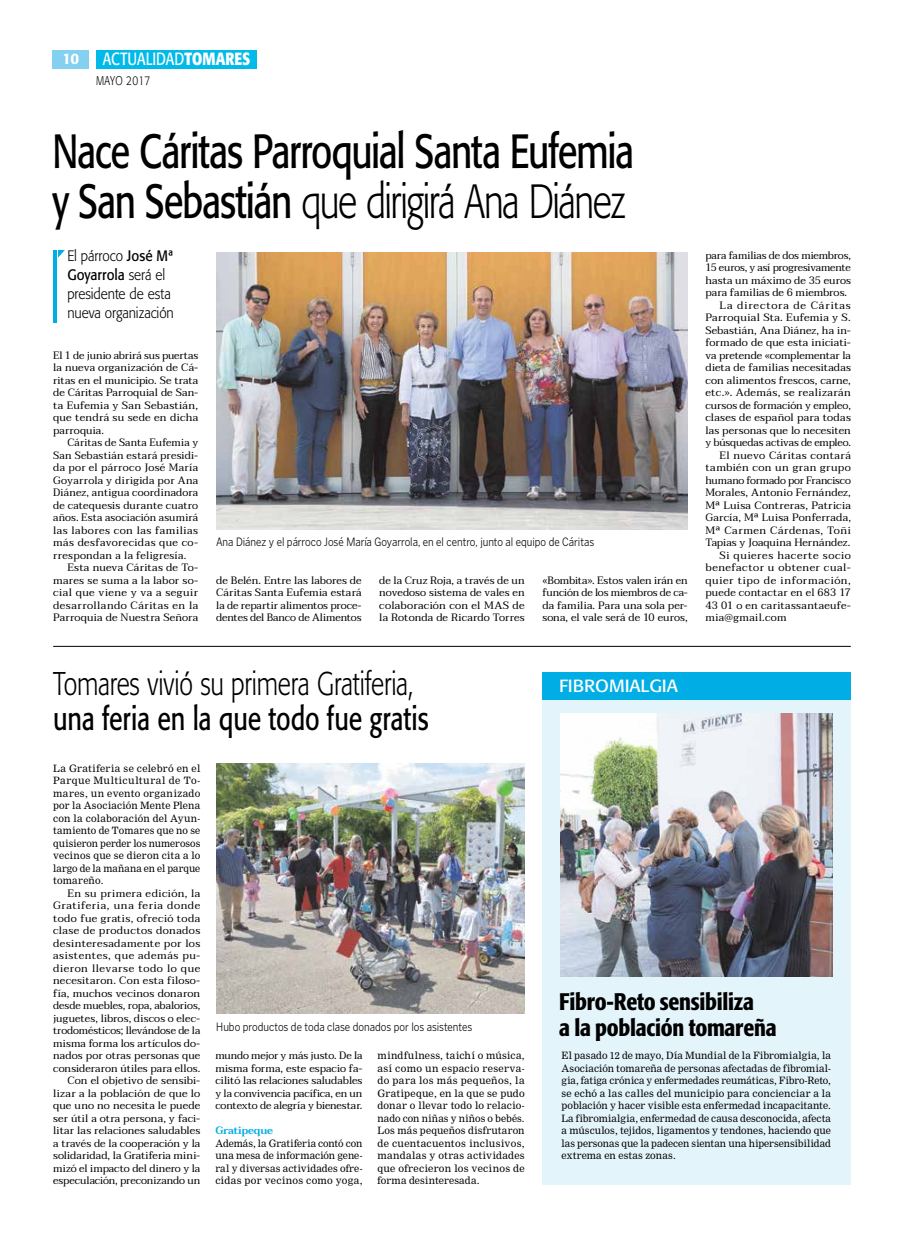
<style>
.page{position:relative;width:904px;height:1234px;background:#fff}
.page>*{position:absolute;margin:0;border:0;box-sizing:border-box;transform-origin:0 0}
.t1{font:47.5px/50px "Formata";letter-spacing:-.035em;color:#000;scale:.77 1}
.t2{font:300 32.5px "Formata";letter-spacing:-.01em;color:#000;scale:.77 1}
.t3{font:32.5px "Formata";letter-spacing:-.005em;color:#000;scale:.77 1}
.t4{font:500 condensed 23.75px/26.2px "Formata";letter-spacing:-.01em;color:#000}
.t5{font:17.5px "Formata";color:#fff;scale:.8 1}
.t6{font:17.5px "Formata";color:#fff;scale:1.05 1}
.t7{font:300 15px/18.8px "Formata";letter-spacing:-.005em;color:#000;scale:.9 1}
.t8{font:500 15px "Formata";color:#fff}
.t9{font:300 12.5px "Poynter Gothic Text";color:#000;scale:.85 1}
.t10{font:300 12.5px "Formata";letter-spacing:.025em;color:#000;scale:.8 1}
.t11{font:10.62px/12.5px "Taviraj";letter-spacing:.015em;color:#000;text-align:justify}
.t12{font:10.62px "Taviraj";letter-spacing:.04em;color:#000}
.t13{font:10.62px "Taviraj";letter-spacing:.05em;color:#000}
.t14{font:10.62px "Taviraj";letter-spacing:-.005em;color:#000}
.t15{font:10.62px "Taviraj";letter-spacing:-.01em;color:#000}
.t16{font:10.62px "Taviraj";letter-spacing:.035em;color:#000}
.t17{font:10.62px "Taviraj";letter-spacing:-.02em;color:#000}
.t18{font:10.62px "Taviraj";letter-spacing:-.015em;color:#000}
.t19{font:10.62px "Taviraj";letter-spacing:.08em;color:#000}
.t20{font:600 10.62px "Taviraj";letter-spacing:-.02em;color:#00aee5}
.t21{font:9.88px/12.5px "Nimrod";letter-spacing:.015em;color:#000;text-align:justify}
.s1{font-weight:700}
.s2{font-weight:300}
.s3{font-weight:400}
</style>
<div class="page">
<div style="left:53px;top:50px;width:36px;height:19px;background:#84d0f0"></div>
<div style="left:96px;top:50px;width:160px;height:19px;background:#00bae9"></div>
<img style="left:216px;top:252px;width:471px;height:277px">
<hr style="left:53px;top:250px;width:3px;height:72px;background:#00aee5">
<svg style="left:58px;top:250px;width:7px;height:8px"></svg>
<img style="left:216px;top:763px;width:308px;height:250px">
<hr style="left:53px;top:646px;width:797px;height:1px;background:#000">
<div style="left:542px;top:671px;width:309px;height:512px;background:#e4f4fb"></div>
<img style="left:561px;top:713px;width:271px;height:263px">
<div style="left:542px;top:671px;width:309px;height:28px;background:#00aee5"></div>
<h3 class="t8" style="left:63px;top:50px;width:18px">10</h3>
<h3 class="t5" style="left:103px;top:48px;width:186px">actualidad<span class="s1">TOMARES</span></h3>
<p class="t10" style="left:96px;top:73px;width:69px">mayo 2017</p>
<h1 class="t1" style="left:53px;top:126px;width:757px">Nace Cáritas Parroquial Santa Eufemia y San Sebastián <span class="s2">que dirigirá Ana Diánez</span></h1>
<h3 class="t7" style="left:67px;top:247px;width:120px">El párroco <span class="s3">José Mª<br>Goyarrola</span> será el presidente de esta nueva organización</h3>
<p class="t14" style="left:705px;top:246px;width:147px">para familias de dos miembros,</p>
<p class="t17" style="left:705px;top:259px;width:147px">15 euros, y así progresivamente</p>
<p class="t11" style="left:705px;top:274px;width:147px">hasta un máximo de 35 euros</p>
<p class="t11" style="left:705px;top:286px;width:143px">para familias de 6 miembros.</p>
<p class="t19" style="left:719px;top:296px;width:133px">La directora de Cáritas</p>
<p class="t11" style="left:705px;top:311px;width:147px">Parroquial Sta. Eufemia y S.</p>
<p class="t11" style="left:705px;top:324px;width:147px">Sebastián, Ana Diánez, ha in-</p>
<p class="t11" style="left:705px;top:336px;width:147px">formado de que esta iniciati-</p>
<p class="t15" style="left:705px;top:346px;width:147px">va pretende «complementar la</p>
<p class="t11" style="left:705px;top:361px;width:147px">dieta de familias necesitadas</p>
<p class="t11" style="left:705px;top:374px;width:147px">con alimentos frescos, carne,</p>
<p class="t16" style="left:705px;top:384px;width:147px">etc.». Además, se realizarán</p>
<p class="t14" style="left:705px;top:396px;width:147px">cursos de formación y empleo,</p>
<p class="t11" style="left:705px;top:411px;width:147px">clases de español para todas</p>
<p class="t11" style="left:705px;top:424px;width:147px">las personas que lo necesiten</p>
<p class="t18" style="left:705px;top:434px;width:147px">y búsquedas activas de empleo.</p>
<p class="t12" style="left:719px;top:446px;width:133px">El nuevo Cáritas contará</p>
<p class="t12" style="left:705px;top:459px;width:147px">también con un gran grupo</p>
<p class="t15" style="left:705px;top:471px;width:147px">humano formado por Francisco</p>
<p class="t11" style="left:705px;top:486px;width:147px">Morales, Antonio Fernández,</p>
<p class="t11" style="left:705px;top:499px;width:147px">Mª Luisa Contreras, Patricia</p>
<p class="t11" style="left:705px;top:511px;width:147px">García, Mª Luisa Ponferrada,</p>
<p class="t13" style="left:705px;top:521px;width:147px">Mª Carmen Cárdenas, Toñi</p>
<p class="t11" style="left:705px;top:536px;width:146px">Tapias y Joaquina Hernández.</p>
<p class="t13" style="left:719px;top:546px;width:133px">Si quieres hacerte socio</p>
<p class="t12" style="left:705px;top:559px;width:147px">benefactor u obtener cual-</p>
<p class="t13" style="left:705px;top:571px;width:147px">quier tipo de información,</p>
<p class="t11" style="left:705px;top:586px;width:147px">puede contactar en el 683 17</p>
<p class="t11" style="left:705px;top:599px;width:147px">43 01 o en caritassantaeufe-</p>
<p class="t16" style="left:705px;top:609px;width:83px">mia@gmail.com</p>
<p class="t11" style="left:53px;top:349px;width:147px">El 1 de junio abrirá sus puertas la nueva organización de Cá&shy;ritas en el municipio. Se trata de Cáritas Parroquial de San&shy;ta Eufemia y San Sebastián, que tendrá su sede en dicha parroquia.</p>
<p class="t11" style="left:53px;top:436px;width:147px;text-indent:14px">Cáritas de Santa Eufemia y San Sebastián estará presidi&shy;da por el párroco José María Goyarrola y dirigida por Ana Diánez, antigua coordinadora de catequesis durante cuatro años. Esta asociación asumirá las labores con las familias más desfavorecidas que co&shy;rrespondan a la feligresía.</p>
<p class="t11" style="left:53px;top:561px;width:147px;text-indent:14px">Esta nueva Cáritas de To&shy;mares se suma a la labor so&shy;cial que viene y va a seguir desarrollando Cáritas en la Parroquia de Nuestra Señora</p>
<p class="t9" style="left:216px;top:535px;width:446px">Ana Diánez y el párroco José María Goyarrola, en el centro, junto al equipo de Cáritas</p>
<p class="t11" style="left:216px;top:574px;width:147px">de Belén. Entre las labores de Cáritas Santa Eufemia estará la de repartir alimentos proce&shy;dentes del Banco de Alimentos</p>
<p class="t11" style="left:379px;top:574px;width:147px">de la Cruz Roja, a través de un novedoso sistema de vales en colaboración con el MAS de la Rotonda de Ricardo Torres</p>
<p class="t11" style="left:542px;top:574px;width:147px">«Bombita». Estos valen irán en función de los miembros de ca&shy;da familia. Para una sola per&shy;sona, el vale será de 10 euros,</p>
<h2 class="t2" style="left:53px;top:664px;width:469px">Tomares vivió su primera Gratiferia,</h2>
<h2 class="t3" style="left:53px;top:698px;width:489px">una feria en la que todo fue gratis</h2>
<p class="t21" style="left:53px;top:761px;width:149px">La Gratiferia se celebró en el Parque Multicultural de To&shy;mares, un evento organizado por la Asociación Mente Plena con la colaboración del Ayun&shy;tamiento de Tomares que no se quisieron perder los numerosos vecinos que se dieron cita a lo largo de la mañana en el parque tomareño.</p>
<p class="t11" style="left:53px;top:886px;width:149px;text-align:right">En su primera edición, la<br>Gratiferia, una feria donde todo fue gratis, ofreció toda clase de productos donados desinteresadamente por los asistentes, que además pu&shy;dieron llevarse todo lo que necesitaron. Con esta filoso&shy;fía, muchos vecinos donaron desde muebles, ropa, abalorios, juguetes, libros, discos o elec&shy;trodomésticos; llevándose de la misma forma los artículos do&shy;nados por otras personas que consideraron útiles para ellos.<br>Con el objetivo de sensibi&shy;lizar a la población de que lo que uno no necesita le puede ser útil a otra persona, y faci&shy;litar las relaciones saludables a través de la cooperación y la solidaridad, la Gratiferia mini&shy;mizó el impacto del dinero y la especulación, preconizando un</p>
<p class="t9" style="left:216px;top:1019px;width:303px">Hubo productos de toda clase donados por los asistentes</p>
<p class="t21" style="left:377px;top:1049px;width:149px">mindfulness, taichí o música, así como un espacio reserva&shy;do para los más pequeños, la Gratipeque, en la que se pudo donar o llevar todo lo relacio&shy;nado con niñas y niños o bebés.<br>Los más pequeños disfrutaron de cuentacuentos inclusivos, mandalas y otras actividades que ofrecieron los vecinos de forma desinteresada.</p>
<p class="t11" style="left:215px;top:1049px;width:149px">mundo mejor y más justo. De la misma forma, este espacio fa&shy;cilitó las relaciones saludables y la convivencia pacífica, en un contexto de alegría y bienestar.</p>
<p class="t20" style="left:215px;top:1124px;width:59px">Gratipeque</p>
<p class="t21" style="left:215px;top:1136px;width:149px">Además, la Gratiferia contó con una mesa de información gene&shy;ral y diversas actividades ofre&shy;cidas por vecinos como yoga,</p>
<h3 class="t6" style="left:559px;top:675px;width:37px">fibrom</h3>
<h3 class="t6" style="left:624px;top:675px;width:51px">ialg ia</h3>
<h3 class="t4" style="left:559px;top:988px;width:219px">Fibro-Reto sensibiliza<br>a la población tomareña</h3>
<p class="t21" style="left:561px;top:1049px;width:271px">El pasado 12 de mayo, Día Mundial de la Fibromialgia, la Asociación tomareña de personas afectadas de fibromial&shy;gia, fatiga crónica y enfermedades reumáticas, Fibro-Reto, se echó a las calles del municipio para concienciar a la población y hacer visible esta enfermedad incapacitante.<br>La fibromialgia, enfermedad de causa desconocida, afecta a músculos, tejidos, ligamentos y tendones, haciendo que las personas que la padecen sientan una hipersensibilidad extrema en estas zonas.</p>
</div>
